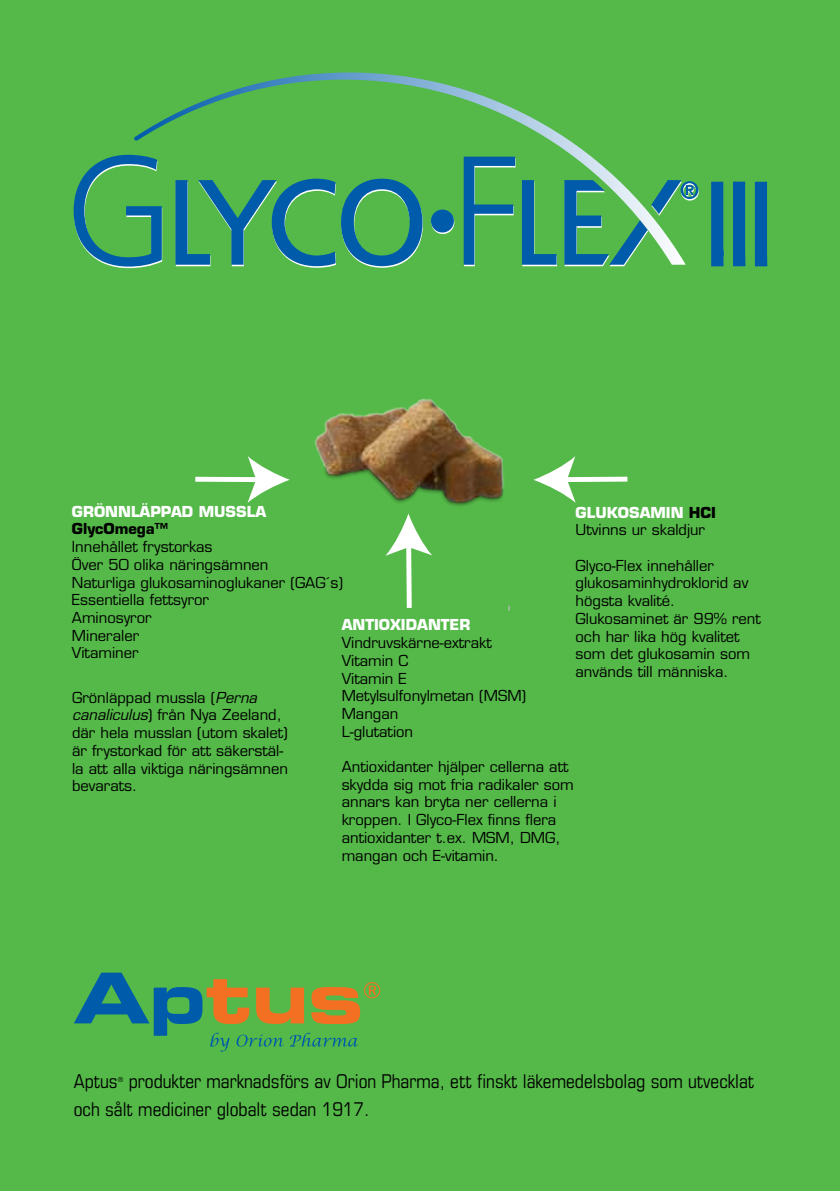
<style>
.page{position:relative;width:840px;height:1191px;background:#fff}
.page>*{position:absolute;margin:0;border:0;box-sizing:border-box;transform-origin:0 0}
.t1{font:condensed 19px/28px "Eurostile LT Std";color:#000}
.t2{font:14.8px/17.6px "Eurostile LT Std";color:#000}
.t3{font:700 14.8px "Eurostile LT Std";color:#fff}
.t4{font:700 14.8px "Eurostile LT Std";color:#000}
.t5{font:condensed 7px "Eurostile LT Std";color:#000}
.s1{font-style:italic}
.s2{font-weight:700;color:#fff}
.s3{font-weight:700}
</style>
<div class="page">
<div style="left:0;top:0;width:839px;height:1191px;background:#54b948"></div>
<img style="left:289px;top:398px;width:216px;height:192px">
<div style="left:563px;top:477px;width:64px;height:5px;background:#fff"></div>
<svg style="left:533px;top:456px;width:42px;height:47px"></svg>
<div style="left:195px;top:477px;width:65px;height:5px;background:#fff"></div>
<svg style="left:247px;top:456px;width:42px;height:47px"></svg>
<div style="left:406px;top:543px;width:5px;height:65px;background:#fff"></div>
<svg style="left:385px;top:513px;width:47px;height:43px"></svg>
<svg style="left:74px;top:155px;width:78px;height:113px"></svg>
<svg style="left:175px;top:265px;width:223px;height:3px"></svg>
<svg style="left:564px;top:181px;width:134px;height:85px"></svg>
<svg style="left:134px;top:72px;width:551px;height:193px"></svg>
<svg style="left:711px;top:182px;width:12px;height:84px"></svg>
<svg style="left:733px;top:182px;width:12px;height:84px"></svg>
<svg style="left:755px;top:182px;width:11px;height:84px"></svg>
<svg style="left:74px;top:972px;width:306px;height:79px"></svg>
<p class="t3" style="left:72px;top:502px;width:196px">GRÖNNLÄPPAD MUSSLA</p>
<p class="t4" style="left:72px;top:520px;width:97px">GlycOmega™</p>
<p class="t2" style="left:72px;top:538px;width:272px">Innehållet frystorkas<br>Över 50 olika näringsämnen<br>Naturliga glukosaminoglukaner (GAG´s)<br>Essentiella fettsyror<br>Aminosyror<br>Mineraler<br>Vitaminer</p>
<p class="t2" style="left:72px;top:688px;width:217px">Grönläppad mussla (<span class="s1">Perna canaliculus</span>) från Nya Zeeland, där hela musslan (utom skalet) är frystorkad för att säkerstäl&shy;la att alla viktiga näringsämnen bevarats.</p>
<p class="t2" style="left:575px;top:503px;width:142px"><span class="s2">GLUKOSAMIN</span> <span class="s3">HCI<br></span>Utvinns ur skaldjur</p>
<p class="t2" style="left:575px;top:556px;width:187px">Glyco-Flex innehåller glukosaminhydroklorid av högsta kvalité.<br>Glukosaminet är 99% rent och har lika hög kvalitet som det glukosamin som används till människa.</p>
<p class="t3" style="left:341px;top:616px;width:130px">ANTIOXIDANTER</p>
<p class="t2" style="left:341px;top:634px;width:186px">Vindruvskärne-extrakt<br>Vitamin C<br>Vitamin E<br>Metylsulfonylmetan (MSM)<br>Mangan<br>L-glutation</p>
<p class="t2" style="left:341px;top:758px;width:233px">Antioxidanter hjälper cellerna att skydda sig mot fria radikaler som annars kan bryta ner cellerna i kroppen. I Glyco-Flex finns flera antioxidanter t.ex. MSM, DMG, mangan och E-vitamin.</p>
<p class="t1" style="left:74px;top:1067px;width:681px;text-indent:55px">produkter marknadsförs av Orion Pharma, ett finskt läkemedelsbolag som utvecklat och sålt mediciner globalt sedan 1917.</p>
<p class="t1" style="left:74px;top:1067px;width:45px">Aptus</p>
<p class="t5" style="left:118px;top:1075px;width:7px">®</p>
</div>
